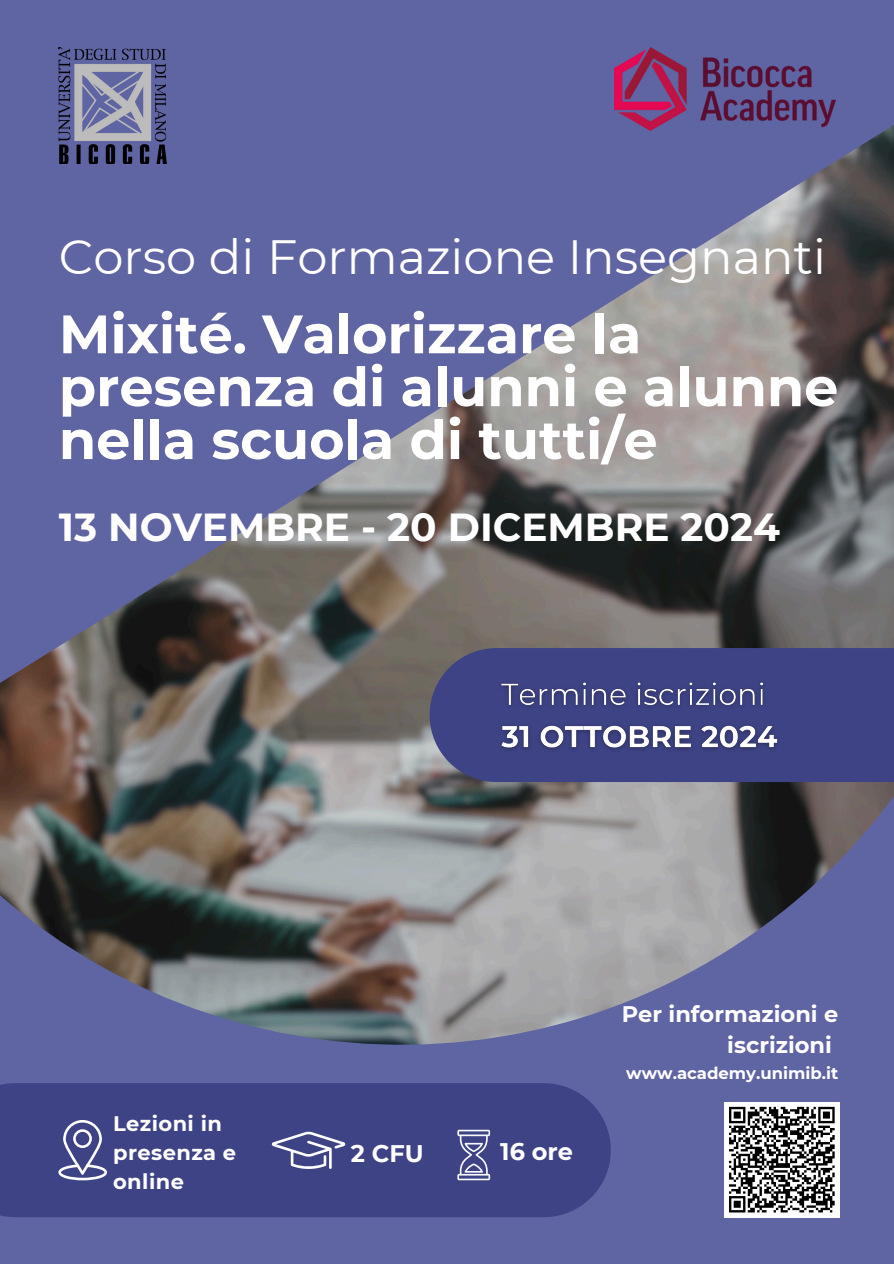
<style>
.page{position:relative;width:894px;height:1264px;background:#fff}
.page>*{position:absolute;margin:0;border:0;box-sizing:border-box;transform-origin:0 0}
.t1{font:700 54px/52.8px "Montserrat";color:#fff}
.t2{font:48px "Montserrat";color:#fff}
.t3{font:700 39px "Montserrat";color:#fff}
.t4{font:700 24px "Montserrat";color:#fff}
.t5{font:700 22.5px/31.5px "Montserrat";color:#fff;text-align:right}
.t6{font:700 21px/29.2px "Montserrat";letter-spacing:.02em;color:#fff}
.t7{font:700 16.5px "Montserrat";color:#fff}
</style>
<div class="page">
<div style="left:0;top:0;width:893px;height:1263px;background:#5f64a2"></div>
<img style="left:0;top:110px;width:893px;height:934px">
<div style="left:724px;top:1102px;width:115px;height:115px;background:#fff"></div>
<svg style="left:729px;top:1106px;width:106px;height:107px"></svg>
<div style="left:0;top:1083px;width:610px;height:134px;background:#3e4386"></div>
<div style="left:429px;top:648px;width:464px;height:134px;background:#3e4386"></div>
<svg style="left:457px;top:1129px;width:33px;height:51px;background:#7579a8"></svg>
<svg style="left:58px;top:1119px;width:49px;height:61px;background:#6b6fa2"></svg>
<img style="left:59px;top:47px;width:108px;height:116px">
<svg style="left:272px;top:1131px;width:73px;height:37px;background:#6a6da1"></svg>
<img style="left:614px;top:47px;width:220px;height:84px">
<img style="left:492px;top:675px;width:295px;height:83px">
<h6 class="t2" style="left:59px;top:228px;width:768px">Corso di Formazione Insegnanti</h6>
<p class="t1" style="left:59px;top:307px;width:780px">Mixité. Valorizzare la presenza di alunni e alunne nella scuola di tutti/e</p>
<p class="t3" style="left:59px;top:503px;width:722px">13 NOVEMBRE - 20 DICEMBRE 2024</p>
<h1 class="t6" style="left:113px;top:1108px;width:124px">Lezioni in presenza e online</h1>
<h3 class="t4" style="left:351px;top:1139px;width:74px">2 CFU</h3>
<h2 class="t4" style="left:500px;top:1137px;width:74px">16 ore</h2>
<p class="t5" style="left:621px;top:997px;width:218px">Per informazioni e iscrizioni</p>
<p class="t7" style="left:626px;top:1063px;width:213px">www.academy.unimib.it</p>
</div>
